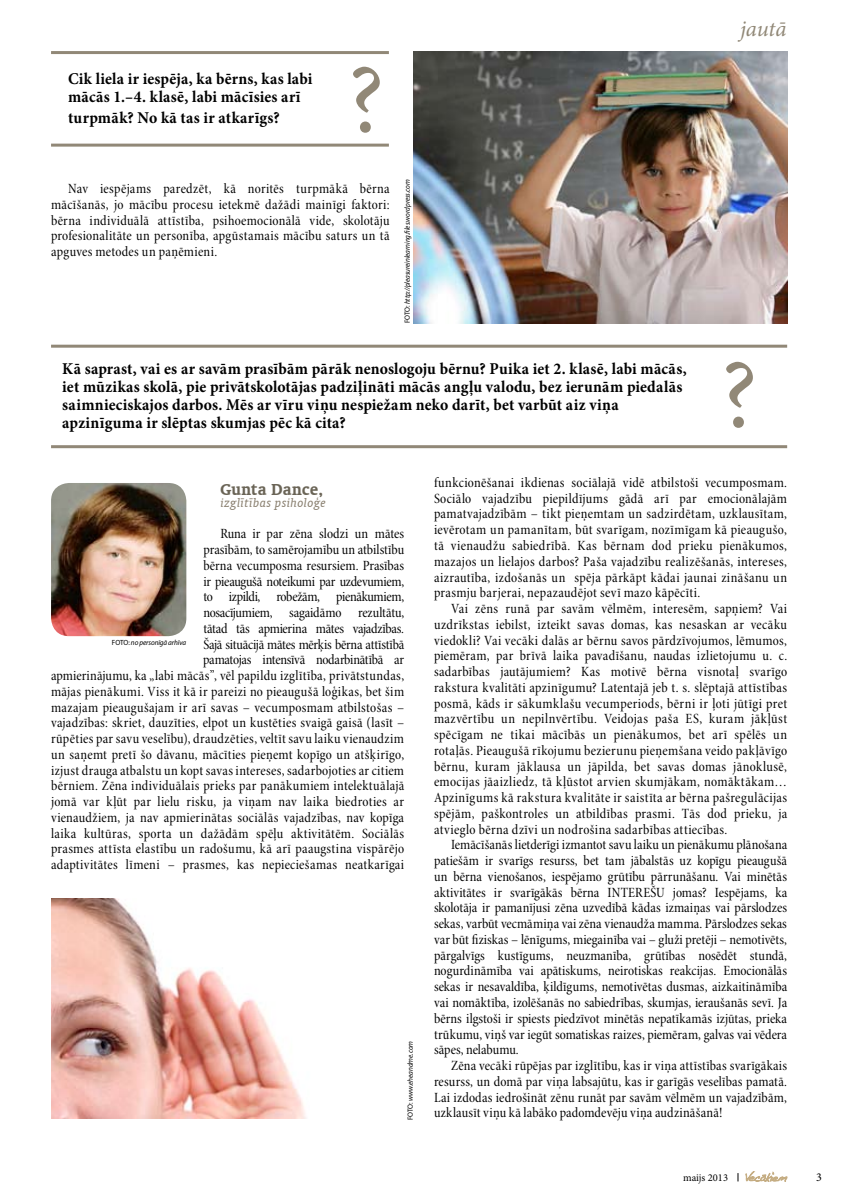
<style>
.page{position:relative;width:851px;height:1200px;background:#fff}
.page>*{position:absolute;margin:0;border:0;box-sizing:border-box;transform-origin:0 0}
.t1{font:97.5px "Minion Pro";color:#918877}
.t2{font:italic 22.5px "Minion Pro";letter-spacing:-.005em;color:#918877}
.t3{font:18px "Oranda CE Bold";letter-spacing:.01em;color:#6a6456}
.t4{font:700 16.5px/18px "Minion Pro";letter-spacing:.015em;color:#000;scale:.95 1}
.t5{font:14.25px/15.8px "Minion Pro Cn Subh";letter-spacing:.015em;color:#000;text-align:justify}
.t6{font:13.5px "Oranda CE Italic";letter-spacing:.02em;color:#8a8070}
.t7{font:12px "Minion Pro";color:#000}
.t8{font:10.5px "Minion Pro";color:#000}
.t9{font:italic 7.5px "Myriad Pro";letter-spacing:-.01em;color:#000;scale:.95 1}
.s1{font-style:normal}
</style>
<div class="page">
<svg style="left:745px;top:1171px;width:42px;height:10px"></svg>
<hr style="left:51px;top:344px;width:736px;height:3px;background:#918877">
<hr style="left:51px;top:445px;width:736px;height:3px;background:#918877">
<hr style="left:51px;top:51px;width:338px;height:3px;background:#918877">
<hr style="left:51px;top:144px;width:338px;height:3px;background:#918877">
<img style="left:414px;top:51px;width:373px;height:272px">
<img style="left:51px;top:483px;width:135px;height:153px">
<img style="left:51px;top:898px;width:255px;height:220px">
<p class="t4" style="left:68px;top:70px;width:258px">Cik liela ir iespēja, ka bērns, kas labi mācās 1.–4. klasē, labi mācīsies arī</p>
<p class="t4" style="left:68px;top:109px;width:224px">turpmāk? No kā tas ir atkarīgs?</p>
<h1 class="t1" style="left:347px;top:35px;width:38px">?</h1>
<p class="t5" style="left:51px;top:181px;width:340px;text-indent:17px">Nav iespējams paredzēt, kā noritēs turpmākā bērna mācīšanās, jo mācību procesu ietekmē dažādi mainīgi faktori: bērna individuālā attīstība, psihoemocionālā vide, skolotāju profesionalitāte un personība, apgūstamais mācību saturs un tā apguves metodes un paņēmieni.</p>
<p class="t9" style="left:402px;top:323px;width:153px;rotate:-90deg"><span class="s1">FOTO:</span> http://pleasureinlearning.files.wordpress.com</p>
<p class="t4" style="left:62px;top:359px;width:658px">Kā saprast, vai es ar savām prasībām pārāk nenoslogoju bērnu? Puika iet 2. klasē, labi mācās, iet mūzikas skolā, pie privātskolotājas padziļināti mācās angļu valodu, bez ierunām piedalās saimnieciskajos darbos. Mēs ar vīru viņu nespiežam neko darīt, bet varbūt aiz viņa apzinīguma ir slēptas skumjas pēc kā cita?</p>
<h2 class="t2" style="left:740px;top:13px;width:48px">jautā</h2>
<h1 class="t1" style="left:720px;top:330px;width:38px">?</h1>
<p class="t3" style="left:220px;top:478px;width:104px">Gunta Dance,</p>
<p class="t6" style="left:220px;top:494px;width:107px">izglītības psiholoģe</p>
<p class="t5" style="left:51px;top:526px;width:354px;text-align:right">Runa ir par zēna slodzi un mātes<br>prasībām, to samērojamību un atbilstību<br>bērna vecumposma resursiem. Prasības<br>ir pieaugušā noteikumi par uzdevumiem,<br>to izpildi, robežām, pienākumiem,<br>nosacījumiem, sagaidāmo rezultātu,<br>tātad tās apmierina mātes vajadzības.<br>Šajā situācijā mātes mērķis bērna attīstībā<br>pamatojas intensīvā nodarbinātībā ar<br>apmierinājumu, ka „labi mācās”, vēl papildu izglītība, privātstundas, mājas pienākumi. Viss it kā ir pareizi no pieaugušā loģikas, bet šim mazajam pieaugušajam ir arī savas – vecumposmam atbilstošas – vajadzības: skriet, dauzīties, elpot un kustēties svaigā gaisā (lasīt – rūpēties par savu veselību), draudzēties, veltīt savu laiku vienaudzim un saņemt pretī šo dāvanu, mācīties pieņemt kopīgo un atšķirīgo, izjust drauga atbalstu un kopt savas intereses, sadarbojoties ar citiem bērniem. Zēna individuālais prieks par panākumiem intelektuālajā jomā var kļūt par lielu risku, ja viņam nav laika biedroties ar vienaudžiem, ja nav apmierinātas sociālās vajadzības, nav kopīga laika kultūras, sporta un dažādām spēļu aktivitātēm. Sociālās prasmes attīsta elastību un radošumu, kā arī paaugstina vispārējo adaptivitātes līmeni – prasmes, kas nepieciešamas neatkarīgai</p>
<p class="t9" style="left:112px;top:638px;width:80px"><span class="s1">FOTO:</span> no personīgā arhīva</p>
<p class="t9" style="left:405px;top:1119px;width:85px;rotate:-90deg"><span class="s1">FOTO:</span> www.eheandme.com</p>
<p class="t5" style="left:434px;top:475px;width:354px">funkcionēšanai ikdienas sociālajā vidē atbilstoši vecumposmam.<br>Sociālo vajadzību piepildījums gādā arī par emocionālajām pamatvajadzībām – tikt pieņemtam un sadzirdētam, uzklausītam, ievērotam un pamanītam, būt svarīgam, nozīmīgam kā pieaugušo, tā vienaudžu sabiedrībā. Kas bērnam dod prieku pienākumos, mazajos un lielajos darbos? Paša vajadzību realizēšanās, intereses, aizrautība, izdošanās un spēja pārkāpt kādai jaunai zināšanu un prasmju barjerai, nepazaudējot sevī mazo kāpēcīti.</p>
<p class="t5" style="left:434px;top:601px;width:354px;text-indent:17px">Vai zēns runā par savām vēlmēm, interesēm, sapņiem? Vai uzdrīkstas iebilst, izteikt savas domas, kas nesaskan ar vecāku viedokli? Vai vecāki dalās ar bērnu savos pārdzīvojumos, lēmumos, piemēram, par brīvā laika pavadīšanu, naudas izlietojumu u. c. sadarbības jautājumiem? Kas motivē bērna visnotaļ svarīgo rakstura kvalitāti apzinīgumu? Latentajā jeb t. s. slēptajā attīstības posmā, kāds ir sākumklašu vecumperiods, bērni ir ļoti jūtīgi pret mazvērtību un nepilnvērtību. Veidojas paša ES, kuram jākļūst spēcīgam ne tikai mācībās un pienākumos, bet arī spēlēs un rotaļās. Pieaugušā rīkojumu bezierunu pieņemšana veido pakļāvīgo bērnu, kuram jāklausa un jāpilda, bet savas domas jānoklusē, emocijas jāaizliedz, tā kļūstot arvien skumjākam, nomāktākam… Apzinīgums kā rakstura kvalitāte ir saistīta ar bērna pašregulācijas spējām, paškontroles un atbildības prasmi. Tās dod prieku, ja atvieglo bērna dzīvi un nodrošina sadarbības attiecības.</p>
<p class="t5" style="left:434px;top:837px;width:354px;text-indent:17px">Iemācīšanās lietderīgi izmantot savu laiku un pienākumu plānošana patiešām ir svarīgs resurss, bet tam jābalstās uz kopīgu pieaugušā un bērna vienošanos, iespējamo grūtību pārrunāšanu. Vai minētās aktivitātes ir svarīgākās bērna INTEREŠU jomas? Iespējams, ka skolotāja ir pamanījusi zēna uzvedībā kādas izmaiņas vai pārslodzes sekas, varbūt vecmāmiņa vai zēna vienaudža mamma. Pārslodzes sekas var būt fiziskas – lēnīgums, miegainība vai – gluži pretēji – nemotivēts, pārgalvīgs kustīgums, neuzmanība, grūtības nosēdēt stundā, nogurdināmība vai apātiskums, neirotiskas reakcijas. Emocionālās sekas ir nesavaldība, ķildīgums, nemotivētas dusmas, aizkaitināmība vai nomāktība, izolēšanās no sabiedrības, skumjas, ieraušanās sevī. Ja bērns ilgstoši ir spiests piedzīvot minētās nepatīkamās izjūtas, prieka trūkumu, viņš var iegūt somatiskas raizes, piemēram, galvas vai vēdera sāpes, nelabumu.</p>
<p class="t5" style="left:434px;top:1057px;width:354px;text-indent:17px">Zēna vecāki rūpējas par izglītību, kas ir viņa attīstības svarīgākais resurss, un domā par viņa labsajūtu, kas ir garīgās veselības pamatā.<br>Lai izdodas iedrošināt zēnu runāt par savām vēlmēm un vajadzībām, uzklausīt viņu kā labāko padomdevēju viņa audzināšanā!</p>
<p class="t8" style="left:683px;top:1169px;width:46px">maijs 2013</p>
<p class="t7" style="left:816px;top:1168px;width:7px">3</p>
</div>
